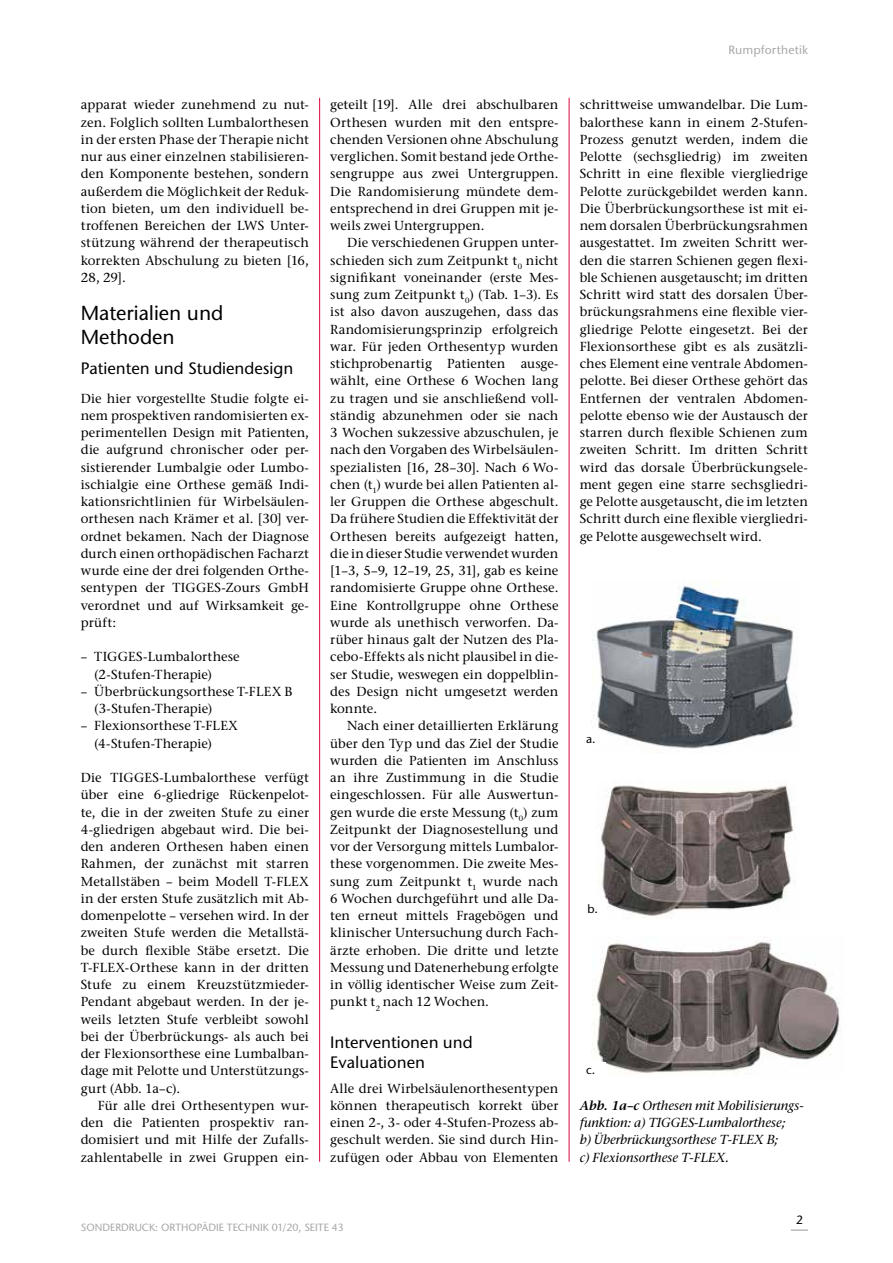
<style>
.page{position:relative;width:893px;height:1263px;background:#fff}
.page>*{position:absolute;margin:0;border:0;box-sizing:border-box;transform-origin:0 0}
.t1{font:500 20.25px/24px "Stone Sans ITC Std";color:#000}
.t2{font:500 16.5px/20.2px "Stone Sans ITC Std";color:#000}
.t3{font:500 13.05px/17.2px "Stone Ser ITC Std";letter-spacing:.01em;color:#000;text-align:justify}
.t4{font:italic 500 13.05px/17.2px "Stone Ser ITC Std";color:#000}
.t5{font:500 12px "Stone Sans ITC Std";letter-spacing:.01em;color:#a8a8a7}
.t6{font:500 12px "Stone Sans ITC Std";color:#000}
.t7{font:500 10.5px "Stone Sans ITC Std";color:#a8a8a7}
.s1{font-weight:600}
</style>
<div class="page">
<hr style="left:319px;top:98px;width:1px;height:1064px;background:#dd083b">
<hr style="left:569px;top:98px;width:1px;height:1064px;background:#dd083b">
<svg style="left:791px;top:1229px;width:17px;height:2px"></svg>
<img style="left:591px;top:581px;width:205px;height:172px">
<img style="left:598px;top:783px;width:197px;height:136px">
<img style="left:591px;top:941px;width:250px;height:133px">
<div style="left:586px;top:731px;width:20px;height:17px;background:#fff"></div>
<div style="left:587px;top:900px;width:20px;height:18px;background:#fff"></div>
<div style="left:586px;top:1062px;width:20px;height:17px;background:#fff"></div>
<p class="t3" style="left:81px;top:96px;width:230px">apparat wieder zunehmend zu nut&shy;zen. Folglich sollten Lumbalorthesen in der ersten Phase der Therapie nicht nur aus einer einzelnen stabilisieren&shy;den Komponente bestehen, sondern außerdem die Möglichkeit der Reduk&shy;tion bieten, um den individuell be&shy;troffenen Bereichen der LWS Unter&shy;stützung während der therapeutisch korrekten Abschulung zu bieten [16, 28, 29].</p>
<h1 class="t1" style="left:81px;top:301px;width:144px">Materialien und<br>Methoden</h1>
<p class="t2" style="left:81px;top:358px;width:214px">Patienten und Studiendesign</p>
<p class="t3" style="left:81px;top:389px;width:230px">Die hier vorgestellte Studie folgte ei&shy;nem prospektiven randomisierten ex&shy;perimentellen Design mit Patienten, die aufgrund chronischer oder per&shy;sistierender Lumbalgie oder Lumbo&shy;ischialgie eine Orthese gemäß Indi&shy;kationsrichtlinien für Wirbelsäulen&shy;orthesen nach Krämer et al. [30] ver&shy;ordnet bekamen. Nach der Diagnose durch einen orthopädischen Facharzt wurde eine der drei folgenden Orthe&shy;sentypen der TIGGES-Zours GmbH verordnet und auf Wirksamkeit ge&shy;prüft:</p>
<p class="t3" style="left:94px;top:648px;width:147px;text-indent:-14px">– TIGGES-Lumbalorthese (2-Stufen-Therapie)</p>
<p class="t3" style="left:94px;top:683px;width:200px;text-indent:-13px">– Überbrückungsorthese T-FLEX B (3-Stufen-Therapie)</p>
<p class="t3" style="left:94px;top:717px;width:145px;text-indent:-13px">– Flexionsorthese T-FLEX (4-Stufen-Therapie)</p>
<p class="t3" style="left:81px;top:769px;width:230px">Die TIGGES-Lumbalorthese verfügt über eine 6-gliedrige Rückenpelot&shy;te, die in der zweiten Stufe zu einer 4-gliedrigen abgebaut wird. Die bei&shy;den anderen Orthesen haben einen Rahmen, der zunächst mit starren Metallstäben – beim Modell T-FLEX in der ersten Stufe zusätzlich mit Ab&shy;domenpelotte – versehen wird. In der zweiten Stufe werden die Metallstä&shy;be durch flexible Stäbe ersetzt. Die T-FLEX-Orthese kann in der dritten Stufe zu einem Kreuzstützmieder-Pendant abgebaut werden. In der je&shy;weils letzten Stufe verbleibt sowohl bei der Überbrückungs- als auch bei der Flexionsorthese eine Lumbalban&shy;dage mit Pelotte und Unterstützungs&shy;gurt (Abb. 1a–c).</p>
<p class="t3" style="left:81px;top:1097px;width:230px;text-indent:17px">Für alle drei Orthesentypen wur&shy;den die Patienten prospektiv ran&shy;domisiert und mit Hilfe der Zufalls&shy;zahlentabelle in zwei Gruppen ein-</p>
<p class="t3" style="left:330px;top:96px;width:230px">geteilt [19]. Alle drei abschulbaren Orthesen wurden mit den entspre&shy;chenden Versionen ohne Abschulung verglichen. Somit bestand jede Orthe&shy;sengruppe aus zwei Untergruppen.<br>Die Randomisierung mündete dem&shy;entsprechend in drei Gruppen mit je&shy;weils zwei Untergruppen.</p>
<p class="t3" style="left:330px;top:234px;width:230px;text-indent:17px">Die verschiedenen Gruppen unter&shy;schieden sich zum Zeitpunkt t<sub>0</sub> nicht signifikant voneinander (erste Mes&shy;sung zum Zeitpunkt t<sub>0</sub>) (Tab. 1–3). Es ist also davon auszugehen, dass das Randomisierungsprinzip erfolgreich war. Für jeden Orthesentyp wurden stichprobenartig Patienten ausge&shy;wählt, eine Orthese 6 Wochen lang zu tragen und sie anschließend voll&shy;ständig abzunehmen oder sie nach 3 Wochen sukzessive abzuschulen, je nach den Vorgaben des Wirbelsäulen&shy;spezialisten [16, 28–30]. Nach 6 Wo&shy;chen (t<sub>1</sub>) wurde bei allen Patienten al&shy;ler Gruppen die Orthese abgeschult.<br>Da frühere Studien die Effektivität der Orthesen bereits aufgezeigt hatten, die in dieser Studie verwendet wurden [1–3, 5–9, 12–19, 25, 31], gab es keine randomisierte Gruppe ohne Orthese.<br>Eine Kontrollgruppe ohne Orthese wurde als unethisch verworfen. Da&shy;rüber hinaus galt der Nutzen des Pla&shy;cebo-Effekts als nicht plausibel in die&shy;ser Studie, weswegen ein doppelblin&shy;des Design nicht umgesetzt werden konnte.</p>
<p class="t3" style="left:330px;top:717px;width:230px;text-indent:17px">Nach einer detaillierten Erklärung über den Typ und das Ziel der Studie wurden die Patienten im Anschluss an ihre Zustimmung in die Studie eingeschlossen. Für alle Auswertun&shy;gen wurde die erste Messung (t<sub>0</sub>) zum Zeitpunkt der Diagnosestellung und vor der Versorgung mittels Lumbalor&shy;these vorgenommen. Die zweite Mes&shy;sung zum Zeitpunkt t<sub>1</sub> wurde nach 6 Wochen durchgeführt und alle Da&shy;ten erneut mittels Fragebögen und klinischer Untersuchung durch Fach&shy;ärzte erhoben. Die dritte und letzte Messung und Datenerhebung erfolgte in völlig identischer Weise zum Zeit&shy;punkt t<sub>2</sub> nach 12 Wochen.</p>
<p class="t2" style="left:330px;top:1032px;width:144px">Interventionen und<br>Evaluationen</p>
<p class="t3" style="left:330px;top:1079px;width:230px">Alle drei Wirbelsäulenorthesentypen können therapeutisch korrekt über einen 2-, 3- oder 4-Stufen-Prozess ab&shy;geschult werden. Sie sind durch Hin&shy;zufügen oder Abbau von Elementen</p>
<p class="t7" style="left:81px;top:1220px;width:265px">SONDERDRUCK: ORTHOPÄDIE TECHNIK 01/20, SEITE 43</p>
<p class="t5" style="left:728px;top:43px;width:81px">Rumpforthetik</p>
<p class="t3" style="left:580px;top:96px;width:230px">schrittweise umwandelbar. Die Lum&shy;balorthese kann in einem 2-Stufen-Prozess genutzt werden, indem die Pelotte (sechsgliedrig) im zweiten Schritt in eine flexible viergliedrige Pelotte zurückgebildet werden kann.<br>Die Überbrückungsorthese ist mit ei&shy;nem dorsalen Überbrückungsrahmen ausgestattet. Im zweiten Schritt wer&shy;den die starren Schienen gegen flexi&shy;ble Schienen ausgetauscht; im dritten Schritt wird statt des dorsalen Über&shy;brückungsrahmens eine flexible vier&shy;gliedrige Pelotte eingesetzt. Bei der Flexionsorthese gibt es als zusätzli&shy;ches Element eine ventrale Abdomen&shy;pelotte. Bei dieser Orthese gehört das Entfernen der ventralen Abdomen&shy;pelotte ebenso wie der Austausch der starren durch flexible Schienen zum zweiten Schritt. Im dritten Schritt wird das dorsale Überbrückungsele&shy;ment gegen eine starre sechsgliedri&shy;ge Pelotte ausgetauscht, die im letzten Schritt durch eine flexible viergliedri&shy;ge Pelotte ausgewechselt wird.</p>
<p class="t6" style="left:586px;top:732px;width:11px">a.</p>
<p class="t6" style="left:587px;top:901px;width:12px">b.</p>
<p class="t6" style="left:586px;top:1063px;width:11px">c.</p>
<p class="t4" style="left:580px;top:1097px;width:226px"><span class="s1">Abb. 1a–c</span> Orthesen mit Mobilisierungs&shy;funktion: a) TIGGES-Lumbalorthese;<br>b) Überbrückungsorthese T-FLEX B;<br>c) Flexionsorthese T-FLEX.</p>
<p class="t6" style="left:796px;top:1212px;width:8px">2</p>
</div>
